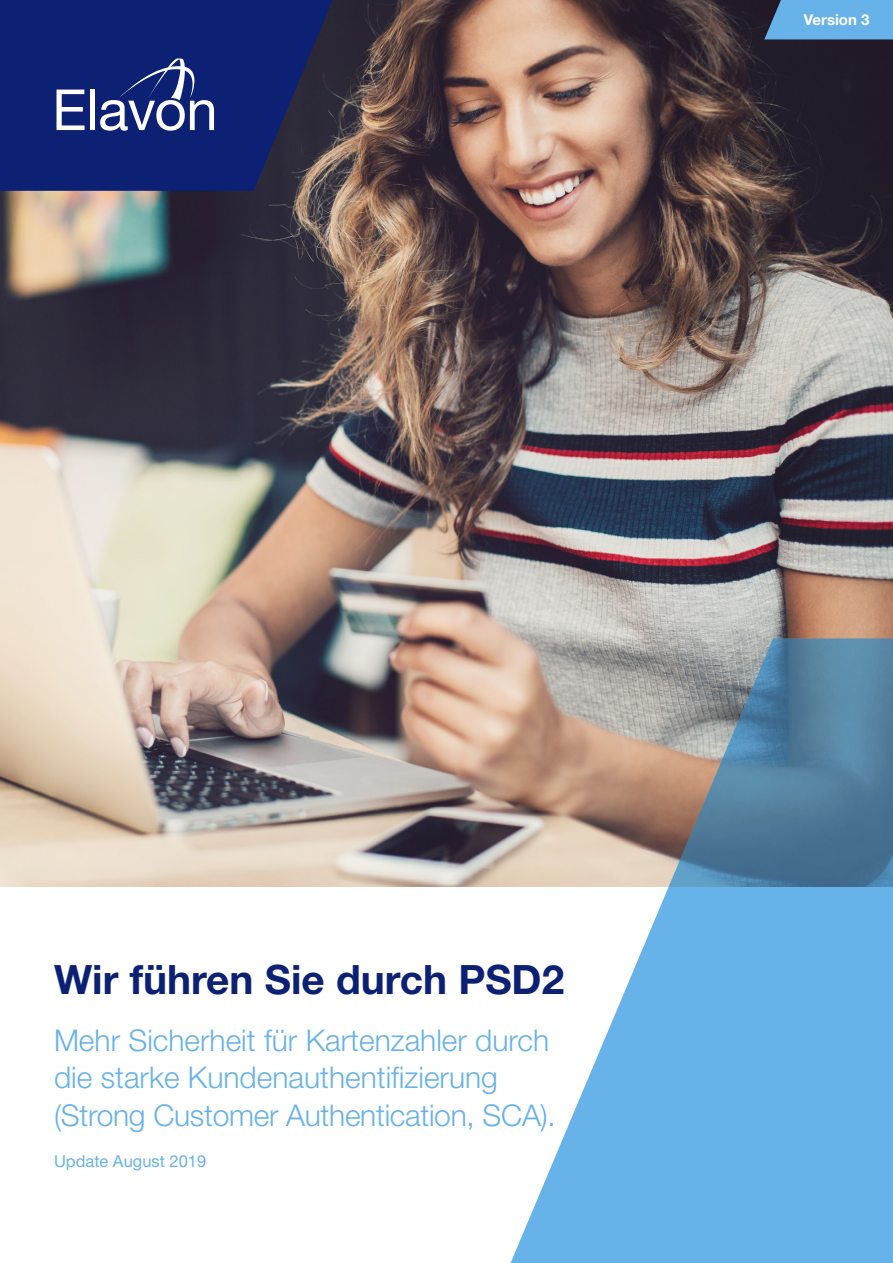
<style>
.page{position:relative;width:893px;height:1263px;background:#fff}
.page>*{position:absolute;margin:0;border:0;box-sizing:border-box;transform-origin:0 0}
.t1{font:700 40.5px "Helvetica Neue LT Std";color:#0c2074}
.t2{font:300 30px/37.5px "Helvetica Neue LT Std";color:#67b2e8}
.t3{font:16.5px "Helvetica Neue LT Std";color:#67b2e8}
.t4{font:700 15px "Helvetica Neue LT Std";color:#fff}
</style>
<div class="page">
<img style="left:0;top:0;width:893px;height:887px">
<svg style="left:489px;top:638px;width:404px;height:625px;background:#8cb1cb"></svg>
<svg style="left:764px;top:0;width:129px;height:39px;background:#62a7da"></svg>
<svg style="left:0;top:0;width:333px;height:191px;background:#12236c"></svg>
<svg style="left:57px;top:90px;width:28px;height:40px"></svg>
<div style="left:90px;top:90px;width:5px;height:40px;background:#fff"></div>
<svg style="left:100px;top:58px;width:114px;height:73px"></svg>
<p class="t4" style="left:804px;top:11px;width:67px">Version 3</p>
<p class="t1" style="left:54px;top:954px;width:512px">Wir führen Sie durch PSD2</p>
<p class="t2" style="left:54px;top:1020px;width:503px">Mehr Sicherheit für Kartenzahler durch die starke Kundenauthentifizierung (Strong Customer Authentication, SCA).</p>
<p class="t3" style="left:54px;top:1151px;width:154px">Update August 2019</p>
</div>
